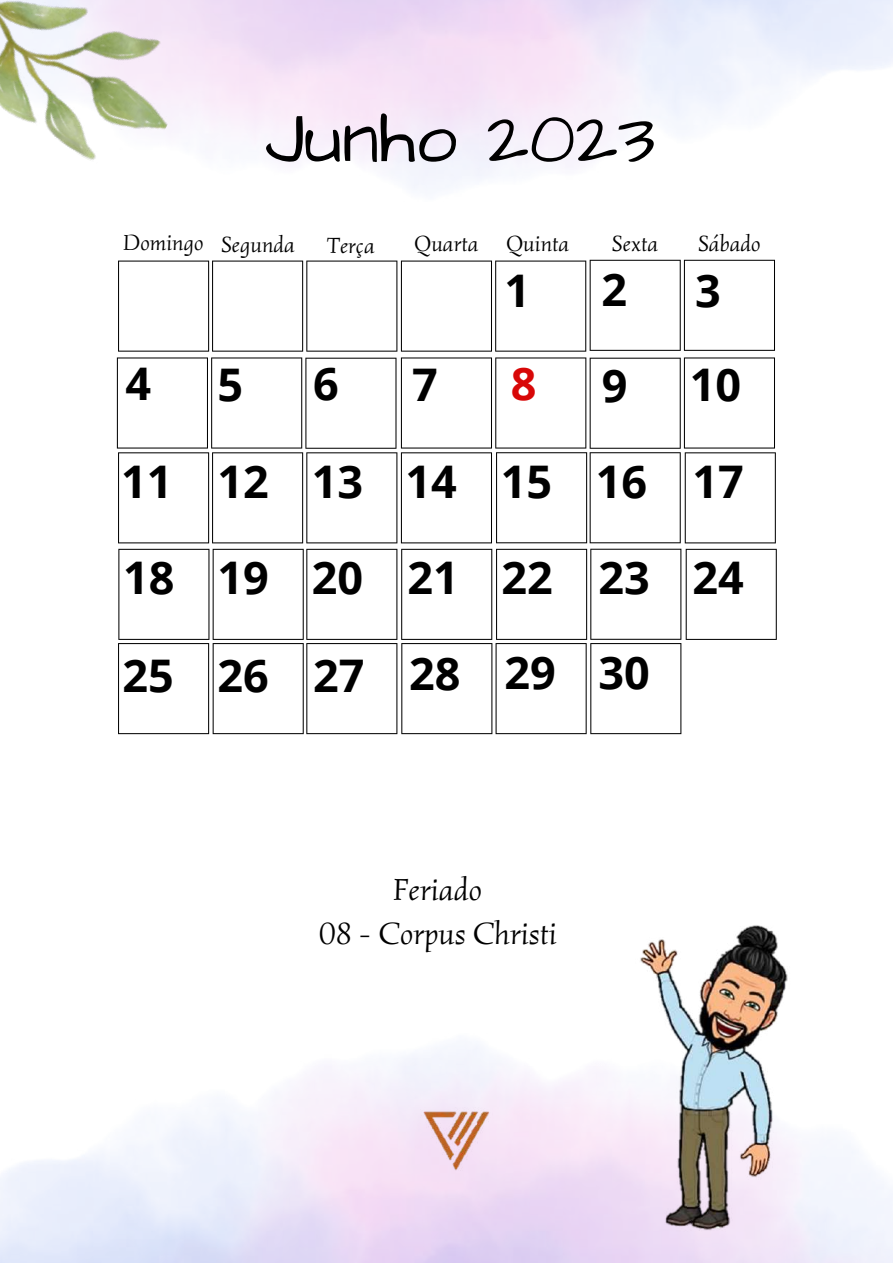
<style>
.page{position:relative;width:893px;height:1264px;background:#fff}
.page>*{position:absolute;margin:0;border:0;box-sizing:border-box;transform-origin:0 0}
.t1{font:73.8px "Architects Daughter";color:#000}
.t2{font:700 45px/96.8px "Open Sans";color:#000;text-align:justify}
.t3{font:700 45px "Open Sans";color:#d80707}
.t4{font:italic 31.5px/43.8px "Simonetta";color:#000;text-align:center}
.t5{font:italic 22.5px "Simonetta";color:#000}
</style>
<div class="page">
<img style="left:0;top:0;width:200px;height:161px">
<img style="left:383px;top:1091px;width:109px;height:105px">
<svg style="left:118px;top:260px;width:657px;height:91px"></svg>
<img style="left:531px;top:925px;width:352px;height:318px">
<svg style="left:117px;top:357px;width:659px;height:377px"></svg>
<h1 class="t1" style="left:265px;top:89px;width:391px">Junho 2023</h1>
<p class="t5" style="left:123px;top:229px;width:82px">Domingo</p>
<p class="t5" style="left:221px;top:230px;width:75px">Segunda</p>
<p class="t5" style="left:327px;top:231px;width:49px">Terça</p>
<p class="t5" style="left:414px;top:229px;width:157px">Quarta Quinta</p>
<p class="t5" style="left:612px;top:230px;width:48px">Sexta</p>
<p class="t5" style="left:698px;top:230px;width:64px">Sábado</p>
<p class="t2" style="left:504px;top:241px;width:27px">1</p>
<p class="t2" style="left:601px;top:240px;width:27px">2</p>
<p class="t2" style="left:695px;top:241px;width:27px">3</p>
<p class="t2" style="left:126px;top:334px;width:27px">4</p>
<p class="t2" style="left:218px;top:335px;width:27px">5</p>
<p class="t2" style="left:313px;top:334px;width:27px">6</p>
<p class="t2" style="left:412px;top:335px;width:27px">7</p>
<p class="t3" style="left:510px;top:352px;width:27px">8</p>
<p class="t2" style="left:602px;top:336px;width:27px">9</p>
<p class="t2" style="left:121px;top:335px;width:624px;text-indent:568px">10<br>11 12 13 14 15 16 17<br>18 19 20 21 22 23 24<br>25 26 27</p>
<p class="t2" style="left:504px;top:623px;width:147px">29 30</p>
<p class="t2" style="left:409px;top:624px;width:53px">28</p>
<p class="t4" style="left:318px;top:868px;width:240px">Feriado<br>08 - Corpus Christi</p>
</div>
